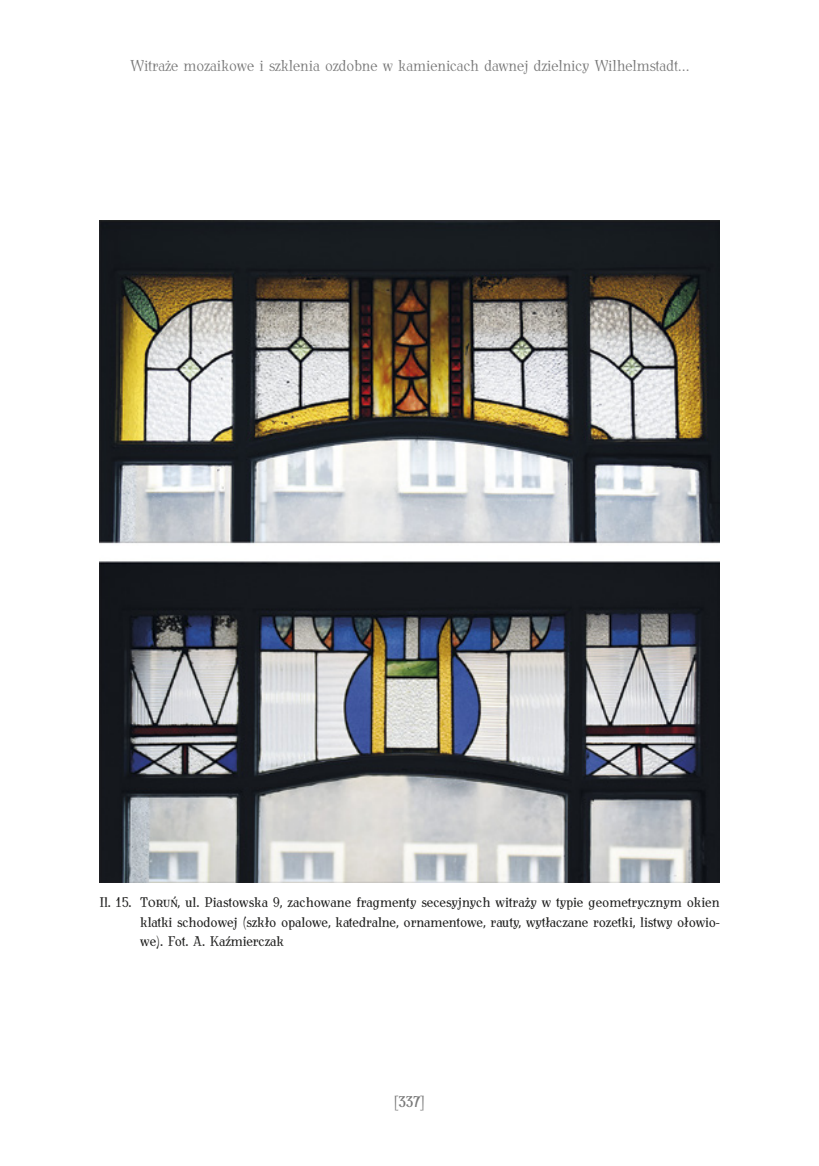
<style>
.page{position:relative;width:819px;height:1166px;background:#fff}
.page>*{position:absolute;margin:0;border:0;box-sizing:border-box;transform-origin:0 0}
.t1{font:300 15.75px "Antykwa Torunska Cond";letter-spacing:-.01em;color:#787878}
.t2{font:15.75px "Antykwa Torunska Cond Med";color:#787878}
.t3{font:14px/19.2px "Antykwa Torunska Cond";letter-spacing:-.01em;color:#222221;text-align:justify}
</style>
<div class="page">
<img style="left:99px;top:220px;width:620px;height:663px">
<p class="t1" style="left:130px;top:54px;width:560px">Witraże mozaikowe i szklenia ozdobne w kamienicach dawnej dzielnicy Wilhelmstadt…</p>
<p class="t3" style="left:140px;top:892px;width:581px;text-indent:-41px">Il. 15. Toruń, ul. Piastowska 9, zachowane fragmenty secesyjnych witraży w typie geometrycznym okien klatki schodowej (szkło opalowe, katedralne, ornamentowe, rauty, wytłaczane rozetki, listwy ołowio&shy;we). Fot. A. Kaźmierczak</p>
<p class="t2" style="left:394px;top:1089px;width:31px">[337]</p>
</div>
